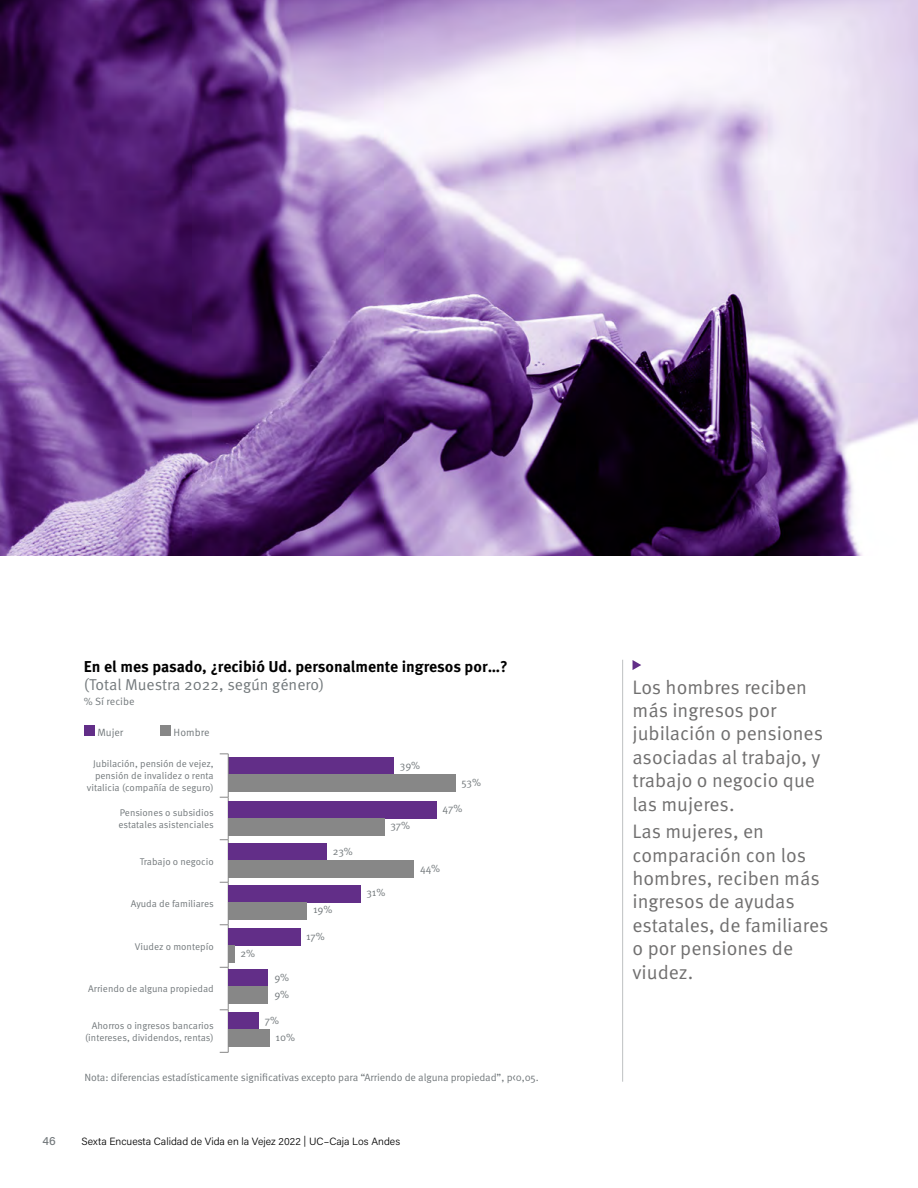
<style>
.page{position:relative;width:918px;height:1188px;background:#fff}
.page>*{position:absolute;margin:0;border:0;box-sizing:border-box;transform-origin:0 0}
.t1{font:19.5px/23.4px "Meta Pro";color:#706f6f}
.t2{font:700 15.75px "Meta Pro";color:#000}
.t3{font:15.75px "Meta Pro";color:#73797c}
.t4{font:12px "Acumin Variable Concept";color:#73797c}
.t5{font:10.5px "Meta Pro Norm";letter-spacing:-.01em;color:#73797c}
.t6{font:10.5px/17px "Meta Pro";color:#73797c}
.t7{font:10.5px "Acumin Variable Concept";color:#000}
.t8{font:9.75px/12px "Meta Pro";color:#73797c;text-align:right}
</style>
<div class="page">
<hr style="left:622px;top:660px;width:1px;height:422px;background:#bec1c2">
<svg style="left:633px;top:660px;width:8px;height:10px"></svg>
<div style="left:85px;top:726px;width:10px;height:10px;background:#622e88"></div>
<div style="left:161px;top:726px;width:10px;height:10px;background:#878787"></div>
<div style="left:228px;top:758px;width:166px;height:17px;background:#622e88"></div>
<hr style="left:228px;top:754px;width:1px;height:43px;background:#878787">
<hr style="left:228px;top:797px;width:1px;height:43px;background:#878787">
<hr style="left:228px;top:840px;width:1px;height:42px;background:#878787">
<hr style="left:228px;top:882px;width:1px;height:43px;background:#878787">
<hr style="left:228px;top:925px;width:1px;height:42px;background:#878787">
<hr style="left:228px;top:967px;width:1px;height:43px;background:#878787">
<hr style="left:228px;top:1010px;width:1px;height:42px;background:#878787">
<div style="left:228px;top:775px;width:227px;height:17px;background:#878787"></div>
<div style="left:228px;top:801px;width:208px;height:17px;background:#622e88"></div>
<div style="left:228px;top:818px;width:156px;height:17px;background:#878787"></div>
<div style="left:228px;top:844px;width:99px;height:17px;background:#622e88"></div>
<div style="left:228px;top:861px;width:186px;height:17px;background:#878787"></div>
<div style="left:228px;top:885px;width:132px;height:17px;background:#622e88"></div>
<div style="left:228px;top:902px;width:79px;height:17px;background:#878787"></div>
<div style="left:228px;top:929px;width:72px;height:17px;background:#622e88"></div>
<div style="left:228px;top:946px;width:6px;height:17px;background:#878787"></div>
<div style="left:229px;top:970px;width:39px;height:17px;background:#622e88"></div>
<div style="left:229px;top:987px;width:39px;height:17px;background:#878787"></div>
<div style="left:228px;top:1013px;width:31px;height:17px;background:#622e88"></div>
<div style="left:228px;top:1030px;width:41px;height:17px;background:#878787"></div>
<img style="left:0;top:0;width:918px;height:555px">
<h2 class="t2" style="left:84px;top:656px;width:425px">En el mes pasado, ¿recibió Ud. personalmente ingresos por…?</h2>
<h2 class="t3" style="left:84px;top:674px;width:242px">(Total Muestra 2022, según género)</h2>
<p class="t6" style="left:84px;top:693px;width:52px">% Sí recibe</p>
<p class="t6" style="left:97px;top:724px;width:27px">Mujer</p>
<p class="t6" style="left:174px;top:724px;width:37px">Hombre</p>
<p class="t8" style="left:93px;top:758px;width:122px">Jubilación, pensión de vejez,</p>
<p class="t6" style="left:400px;top:757px;width:22px">39%</p>
<p class="t8" style="left:87px;top:770px;width:128px">pensión de invalidez o renta vitalicia (compañía de seguro)</p>
<p class="t8" style="left:118px;top:807px;width:97px;text-align:left">Pensiones o subsidios estatales asistenciales</p>
<p class="t8" style="left:140px;top:856px;width:75px">Trabajo o negocio</p>
<p class="t8" style="left:131px;top:898px;width:84px">Ayuda de familiares</p>
<p class="t8" style="left:135px;top:941px;width:80px">Viudez o montepío</p>
<p class="t8" style="left:88px;top:983px;width:127px">Arriendo de alguna propiedad</p>
<p class="t8" style="left:85px;top:1020px;width:130px">Ahorros o ingresos bancarios (intereses, dividendos, rentas)</p>
<p class="t6" style="left:461px;top:774px;width:21px">53%</p>
<p class="t6" style="left:442px;top:800px;width:22px">47%</p>
<p class="t6" style="left:390px;top:817px;width:21px">37%</p>
<p class="t6" style="left:333px;top:843px;width:22px">23%</p>
<p class="t6" style="left:420px;top:860px;width:22px">44%</p>
<p class="t6" style="left:366px;top:884px;width:21px">31%</p>
<p class="t6" style="left:313px;top:901px;width:21px">19%</p>
<p class="t6" style="left:306px;top:928px;width:20px">17%</p>
<p class="t6" style="left:240px;top:945px;width:16px">2%</p>
<p class="t6" style="left:274px;top:969px;width:16px">9%<br>9%</p>
<p class="t6" style="left:275px;top:1012px;width:21px;text-indent:-11px">7%<br>10%</p>
<p class="t5" style="left:85px;top:1070px;width:456px">Nota: diferencias estadísticamente significativas excepto para “Arriendo de alguna propiedad”, p&lt;0,05.</p>
<p class="t4" style="left:43px;top:1132px;width:15px">46</p>
<p class="t7" style="left:82px;top:1134px;width:320px">Sexta Encuesta Calidad de Vida en la Vejez 2022 | UC–Caja Los Andes</p>
<h1 class="t1" style="left:633px;top:676px;width:192px">Los hombres reciben más ingresos por jubilación o pensiones asociadas al trabajo, y trabajo o negocio que las mujeres.</h1>
<h1 class="t1" style="left:633px;top:820px;width:197px">Las mujeres, en comparación con los hombres, reciben más ingresos de ayudas estatales, de familiares o por pensiones de viudez.</h1>
</div>
